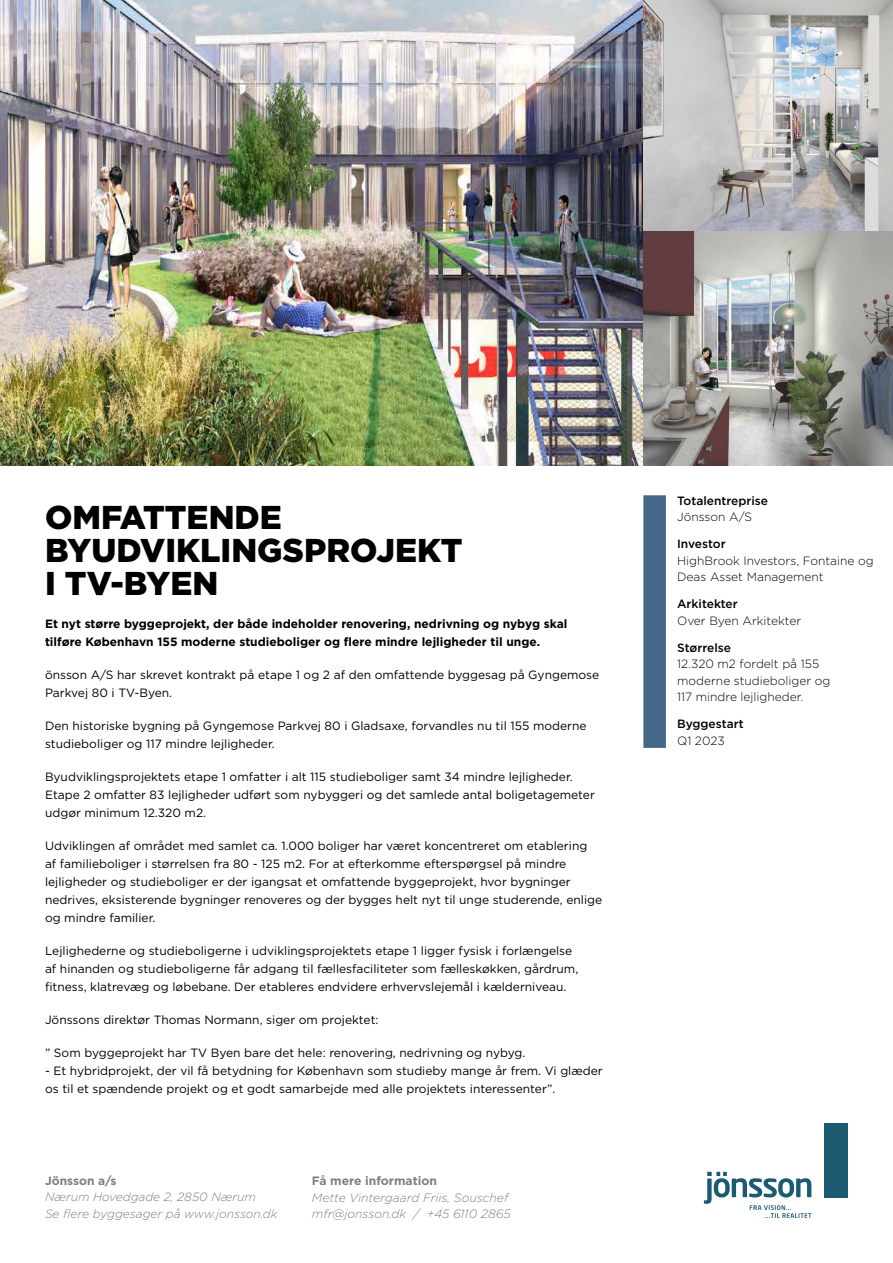
<style>
.page{position:relative;width:893px;height:1263px;background:#fff}
.page>*{position:absolute;margin:0;border:0;box-sizing:border-box;transform-origin:0 0}
.t1{font:900 33px/33px "Gotham";color:#000}
.t2{font:italic 300 12.15px/16.6px "Gotham";color:#808080}
.t3{font:700 12.15px "Gotham";color:#808080}
.t4{font:12px/18px "Gotham";color:#000}
.t5{font:300 12px/16.5px "Gotham";color:#000}
.t6{font:700 12px/18px "Gotham";color:#000}
.t7{font:italic 300 12px/16.5px "Gotham";color:#808080}
.t8{font:500 12px "Gotham";color:#000}
.t9{font:700 12px "Gotham";color:#808080}
</style>
<div class="page">
<img style="left:0;top:0;width:893px;height:465px">
<div style="left:643px;top:495px;width:23px;height:253px;background:#456888"></div>
<div style="left:824px;top:1123px;width:24px;height:74px;background:#1b5b71"></div>
<svg style="left:704px;top:1172px;width:107px;height:46px"></svg>
<h1 class="t1" style="left:45px;top:503px;width:419px">OMFATTENDE<br>BYUDVIKLINGSPROJEKT<br>I TV-BYEN</h1>
<p class="t6" style="left:45px;top:615px;width:524px">Et nyt større byggeprojekt, der både indeholder renovering, nedrivning og nybyg skal tilføre København 155 moderne studieboliger og flere mindre lejligheder til unge.</p>
<p class="t4" style="left:45px;top:667px;width:556px">önsson A/S har skrevet kontrakt på etape 1 og 2 af den omfattende byggesag på Gyngemose<br>Parkvej 80 i TV-Byen.</p>
<p class="t4" style="left:45px;top:718px;width:543px">Den historiske bygning på Gyngemose Parkvej 80 i Gladsaxe, forvandles nu til 155 moderne studieboliger og 117 mindre lejligheder.</p>
<p class="t4" style="left:45px;top:769px;width:551px">Byudviklingsprojektets etape 1 omfatter i alt 115 studieboliger samt 34 mindre lejligheder.<br>Etape 2 omfatter 83 lejligheder udført som nybyggeri og det samlede antal boligetagemeter udgør minimum 12.320 m2.</p>
<p class="t4" style="left:45px;top:838px;width:559px">Udviklingen af området med samlet ca. 1.000 boliger har været koncentreret om etablering<br>af familieboliger i størrelsen fra 80 - 125 m2. For at efterkomme efterspørgsel på mindre lejligheder og studieboliger er der igangsat et omfattende byggeprojekt, hvor bygninger nedrives, eksisterende bygninger renoveres og der bygges helt nyt til unge studerende, enlige og mindre familier.</p>
<p class="t4" style="left:45px;top:943px;width:535px">Lejlighederne og studieboligerne i udviklingsprojektets etape 1 ligger fysisk i forlængelse af hinanden og studieboligerne får adgang til fællesfaciliteter som fælleskøkken, gårdrum, fitness, klatrevæg og løbebane. Der etableres endvidere erhvervslejemål i kælderniveau.</p>
<p class="t4" style="left:45px;top:1012px;width:335px">Jönssons direktør Thomas Normann, siger om projektet:</p>
<p class="t4" style="left:45px;top:1045px;width:482px">” Som byggeprojekt har TV Byen bare det hele: renovering, nedrivning og nybyg.</p>
<p class="t4" style="left:45px;top:1063px;width:559px">- Et hybridprojekt, der vil få betydning for København som studieby mange år frem. Vi glæder os til et spændende projekt og et godt samarbejde med alle projektets interessenter”.</p>
<p class="t9" style="left:45px;top:1175px;width:73px">Jönsson a/s</p>
<p class="t7" style="left:45px;top:1189px;width:234px">Nærum Hovedgade 2, 2850 Nærum<br>Se flere byggesager på www.jonsson.dk</p>
<p class="t3" style="left:312px;top:1175px;width:127px">Få mere information</p>
<p class="t2" style="left:312px;top:1189px;width:200px">Mette Vintergaard Friis, Souschef mfr@jonsson.dk / +45 6110 2865</p>
<p class="t8" style="left:677px;top:495px;width:92px">Totalentreprise</p>
<p class="t5" style="left:677px;top:509px;width:76px">Jönsson A/S</p>
<p class="t8" style="left:677px;top:539px;width:50px">Investor</p>
<p class="t5" style="left:677px;top:553px;width:198px">HighBrook Investors, Fontaine og<br>Deas Asset Management</p>
<p class="t8" style="left:677px;top:599px;width:62px">Arkitekter</p>
<p class="t5" style="left:677px;top:613px;width:126px">Over Byen Arkitekter</p>
<p class="t8" style="left:677px;top:642px;width:55px">Størrelse</p>
<p class="t5" style="left:677px;top:656px;width:155px">12.320 m2 fordelt på 155 moderne studieboliger og<br>117 mindre lejligheder.</p>
<p class="t8" style="left:677px;top:719px;width:68px">Byggestart</p>
<p class="t5" style="left:677px;top:733px;width:49px">Q1 2023</p>
</div>
